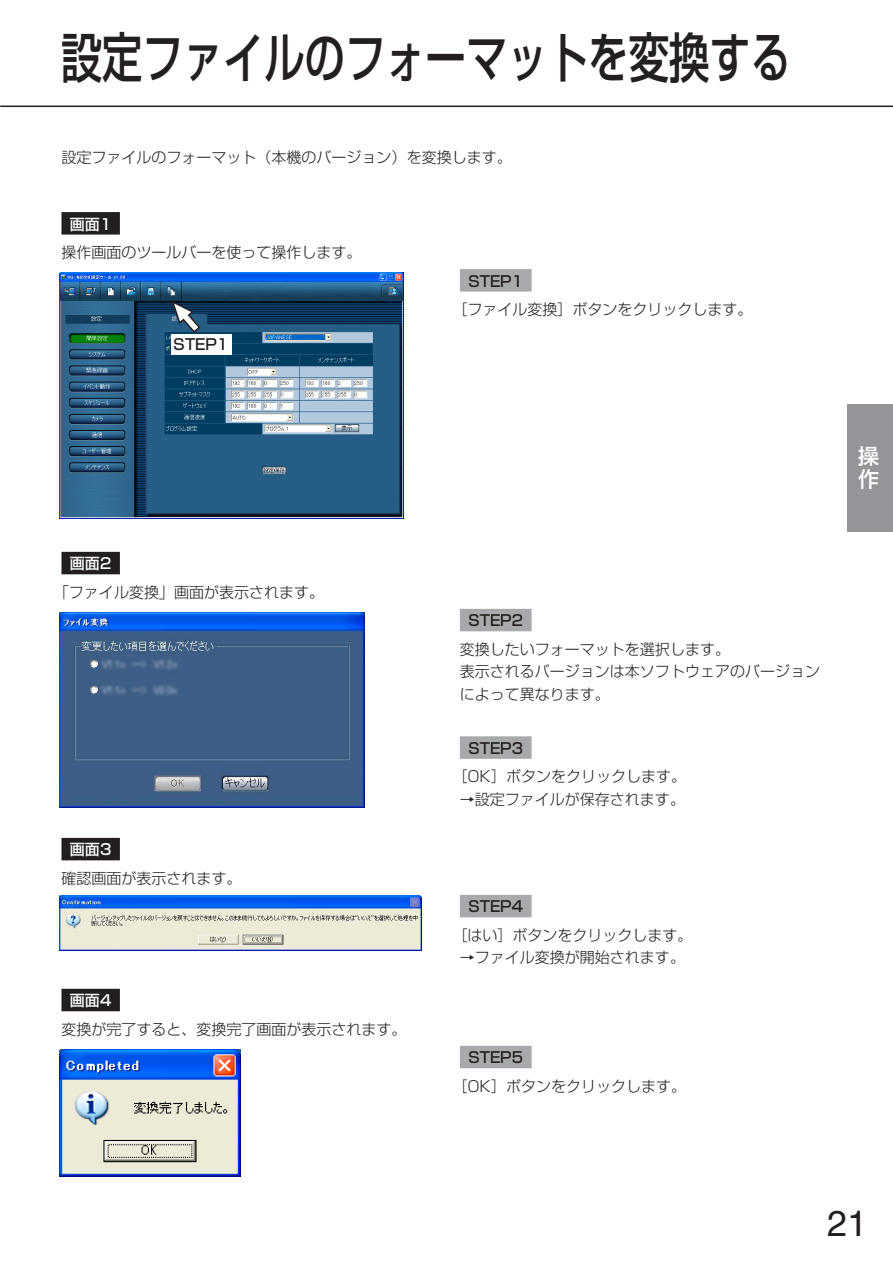
<style>
.page{position:relative;width:893px;height:1263px;background:#fff}
.page>*{position:absolute;margin:0;border:0;box-sizing:border-box;transform-origin:0 0}
.t1{font:500 54px "Shin Go";color:#231f20;scale:.75 1}
.t2{font:36px "Helvetica";color:#231f20}
.t3{font:500 21px/22.5px "Shin Go";color:#fff}
.t4{font:300 15px/22.5px "Shin Go";color:#231f20}
.t5{font:500 15px "Shin Go";color:#231f20}
.t6{font:500 15px "Shin Go";color:#fff}
</style>
<div class="page">
<div style="left:61px;top:552px;width:59px;height:22px;background:#231f20"></div>
<div style="left:460px;top:609px;width:71px;height:22px;background:#a7a9ac"></div>
<div style="left:460px;top:736px;width:71px;height:23px;background:#a7a9ac"></div>
<hr style="left:0;top:106px;width:892px;height:1px;background:#231f20">
<div style="left:847px;top:404px;width:45px;height:127px;background:#939598"></div>
<div style="left:61px;top:212px;width:59px;height:23px;background:#231f20"></div>
<div style="left:460px;top:269px;width:71px;height:23px;background:#a7a9ac"></div>
<img style="left:60px;top:272px;width:343px;height:247px">
<svg style="left:170px;top:299px;width:31px;height:35px"></svg>
<div style="left:170px;top:335px;width:61px;height:20px;background:#fff"></div>
<img style="left:60px;top:613px;width:304px;height:195px">
<div style="left:61px;top:838px;width:59px;height:22px;background:#231f20"></div>
<div style="left:460px;top:895px;width:71px;height:22px;background:#a7a9ac"></div>
<img style="left:60px;top:895px;width:361px;height:56px">
<div style="left:61px;top:989px;width:59px;height:22px;background:#231f20"></div>
<div style="left:460px;top:1046px;width:71px;height:22px;background:#a7a9ac"></div>
<img style="left:60px;top:1050px;width:181px;height:127px">
<h1 class="t1" style="left:61px;top:38px;width:973px">設定ファイルのフォーマットを変換する</h1>
<p class="t4" style="left:61px;top:148px;width:451px">設定ファイルのフォーマット（本機のバージョン）を変換します。</p>
<p class="t6" style="left:70px;top:218px;width:43px">画面1</p>
<p class="t4" style="left:61px;top:243px;width:302px">操作画面のツールバーを使って操作します。</p>
<p class="t5" style="left:174px;top:339px;width:56px">STEP1</p>
<p class="t5" style="left:468px;top:275px;width:56px">STEP1</p>
<p class="t4" style="left:452px;top:300px;width:301px">［ファイル変換］ボタンをクリックします。</p>
<p class="t6" style="left:70px;top:558px;width:43px">画面2</p>
<p class="t4" style="left:54px;top:583px;width:272px">「ファイル変換」画面が表示されます。</p>
<p class="t6" style="left:70px;top:844px;width:43px">画面3</p>
<p class="t4" style="left:61px;top:869px;width:182px">確認画面が表示されます。</p>
<p class="t6" style="left:70px;top:995px;width:43px">画面4</p>
<p class="t4" style="left:61px;top:1020px;width:347px">変換が完了すると、変換完了画面が表示されます。</p>
<p class="t5" style="left:468px;top:615px;width:56px">STEP2</p>
<p class="t4" style="left:460px;top:640px;width:361px">変換したいフォーマットを選択します。<br>表示されるバージョンは本ソフトウェアのバージョンによって異なります。</p>
<p class="t5" style="left:468px;top:743px;width:56px">STEP3</p>
<p class="t4" style="left:452px;top:767px;width:235px">［OK］ボタンをクリックします。</p>
<p class="t4" style="left:460px;top:790px;width:226px">→設定ファイルが保存されます。</p>
<p class="t5" style="left:468px;top:901px;width:56px">STEP4</p>
<p class="t4" style="left:452px;top:926px;width:241px">［はい］ボタンをクリックします。</p>
<p class="t4" style="left:460px;top:949px;width:226px">→ファイル変換が開始されます。</p>
<p class="t5" style="left:468px;top:1052px;width:56px">STEP5</p>
<p class="t4" style="left:452px;top:1077px;width:235px">［OK］ボタンをクリックします。</p>
<h3 class="t3" style="left:858px;top:447px;width:22px">操作</h3>
<h2 class="t2" style="left:827px;top:1211px;width:42px">21</h2>
</div>
